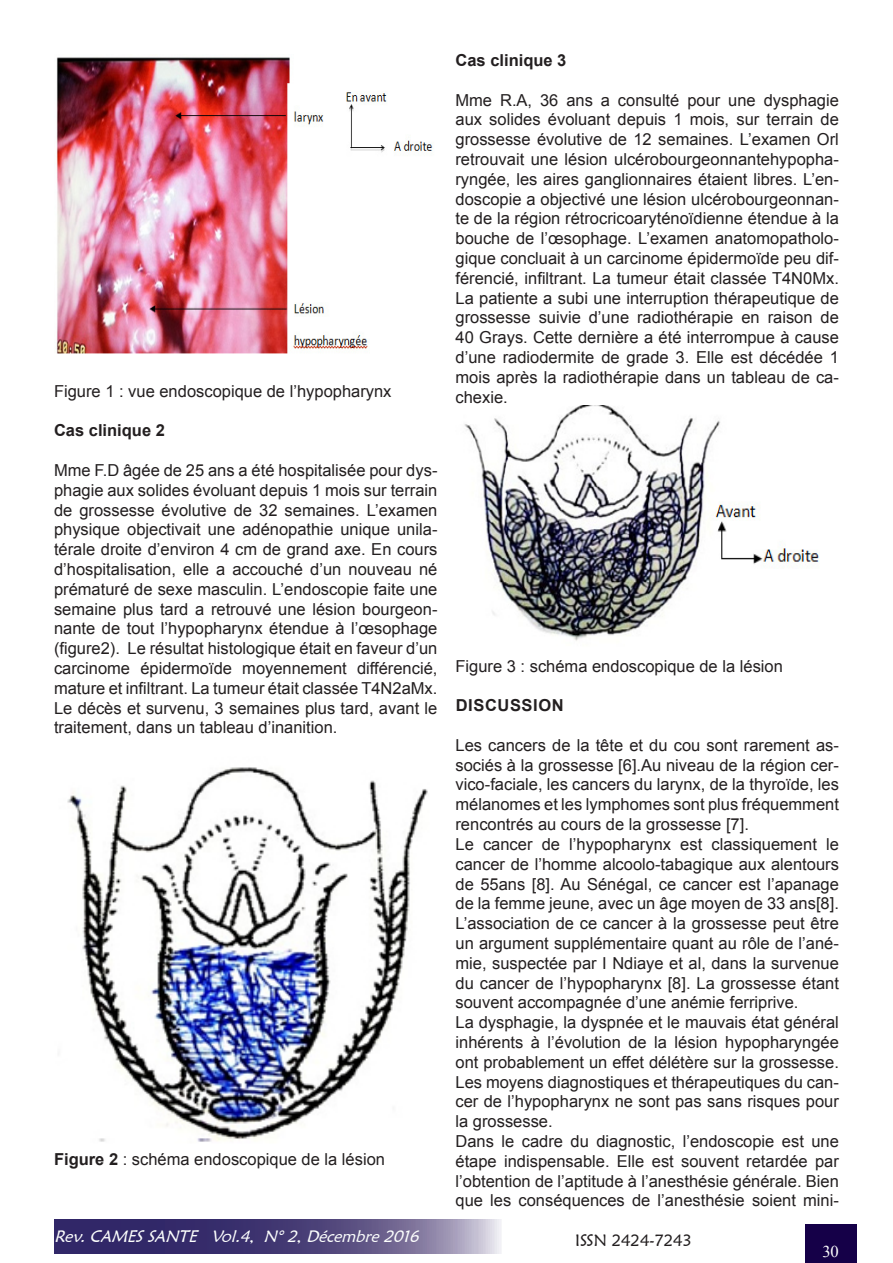
<style>
.page{position:relative;width:893px;height:1263px;background:#fff}
.page>*{position:absolute;margin:0;border:0;box-sizing:border-box;transform-origin:0 0}
.t1{font:16.5px/19.8px "Arial";color:#231f20;text-align:justify}
.t2{font:italic 16.5px "Maiandra GD";color:#fcfefd}
.t3{font:700 16.5px "Arial";color:#231f20}
.t4{font:16.5px "Maiandra GD";color:#231f20}
.t5{font:16.5px "Times New Roman";color:#fff}
.s1{font-weight:700}
</style>
<div class="page">
<img style="left:56px;top:57px;width:377px;height:297px">
<img style="left:67px;top:767px;width:361px;height:375px">
<img style="left:464px;top:406px;width:356px;height:235px">
<div style="left:805px;top:1225px;width:51px;height:38px;background:#150048"></div>
<svg style="left:54px;top:1219px;width:447px;height:34px;background:#574e82"></svg>
<p class="t3" style="left:455px;top:49px;width:112px">Cas clinique 3</p>
<p class="t1" style="left:455px;top:90px;width:385px">Mme R.A, 36 ans a consulté pour une dysphagie aux solides évoluant depuis 1 mois, sur terrain de grossesse évolutive de 12 semaines. L’examen Orl retrouvait une lésion ulcérobourgeonnantehypopha&shy;ryngée, les aires ganglionnaires étaient libres. L’en&shy;doscopie a objectivé une lésion ulcérobourgeonnan&shy;te de la région rétrocricoaryténoïdienne étendue à la bouche de l’œsophage. L’examen anatomopatholo&shy;gique concluait à un carcinome épidermoïde peu dif&shy;férencié, infiltrant. La tumeur était classée T4N0Mx.<br>La patiente a subi une interruption thérapeutique de grossesse suivie d’une radiothérapie en raison de 40 Grays. Cette dernière a été interrompue à cause d’une radiodermite de grade 3. Elle est décédée 1 mois après la radiothérapie dans un tableau de ca&shy;chexie.</p>
<p class="t1" style="left:54px;top:381px;width:339px">Figure 1 : vue endoscopique de l’hypopharynx</p>
<p class="t3" style="left:54px;top:419px;width:112px">Cas clinique 2</p>
<p class="t1" style="left:54px;top:460px;width:385px">Mme F.D âgée de 25 ans a été hospitalisée pour dys&shy;phagie aux solides évoluant depuis 1 mois sur terrain de grossesse évolutive de 32 semaines. L’examen physique objectivait une adénopathie unique unila&shy;térale droite d’environ 4 cm de grand axe. En cours d’hospitalisation, elle a accouché d’un nouveau né prématuré de sexe masculin. L’endoscopie faite une semaine plus tard a retrouvé une lésion bourgeon&shy;nante de tout l’hypopharynx étendue à l’œsophage (figure2). Le résultat histologique était en faveur d’un carcinome épidermoïde moyennement différencié, mature et infiltrant. La tumeur était classée T4N2aMx.<br>Le décès et survenu, 3 semaines plus tard, avant le traitement, dans un tableau d’inanition.</p>
<p class="t1" style="left:455px;top:656px;width:329px">Figure 3 : schéma endoscopique de la lésion</p>
<p class="t3" style="left:456px;top:694px;width:24px">Discussion</p>
<p class="t1" style="left:455px;top:735px;width:385px">Les cancers de la tête et du cou sont rarement as&shy;sociés à la grossesse [6].Au niveau de la région cer&shy;vico-faciale, les cancers du larynx, de la thyroïde, les mélanomes et les lymphomes sont plus fréquemment rencontrés au cours de la grossesse [7].</p>
<p class="t1" style="left:455px;top:834px;width:385px">Le cancer de l’hypopharynx est classiquement le cancer de l’homme alcoolo-tabagique aux alentours de 55ans [8]. Au Sénégal, ce cancer est l’apanage de la femme jeune, avec un âge moyen de 33 ans[8].<br>L’association de ce cancer à la grossesse peut être un argument supplémentaire quant au rôle de l’ané&shy;mie, suspectée par I Ndiaye et al, dans la survenue du cancer de l’hypopharynx [8]. La grossesse étant souvent accompagnée d’une anémie ferriprive.</p>
<p class="t1" style="left:455px;top:1012px;width:385px">La dysphagie, la dyspnée et le mauvais état général inhérents à l’évolution de la lésion hypopharyngée ont probablement un effet délétère sur la grossesse.<br>Les moyens diagnostiques et thérapeutiques du can&shy;cer de l’hypopharynx ne sont pas sans risques pour la grossesse.</p>
<p class="t1" style="left:455px;top:1131px;width:385px">Dans le cadre du diagnostic, l’endoscopie est une étape indispensable. Elle est souvent retardée par l’obtention de l’aptitude à l’anesthésie générale. Bien que les conséquences de l’anesthésie soient mini-</p>
<p class="t5" style="left:822px;top:1240px;width:18px">30</p>
<p class="t1" style="left:54px;top:1149px;width:333px"><span class="s1">Figure 2</span> : schéma endoscopique de la lésion</p>
<p class="t2" style="left:54px;top:1226px;width:371px">Rev.CAMESSANTE Vol.4, N°2,Décembre2016</p>
<p class="t4" style="left:575px;top:1230px;width:118px">ISSN 2424-7243</p>
</div>
